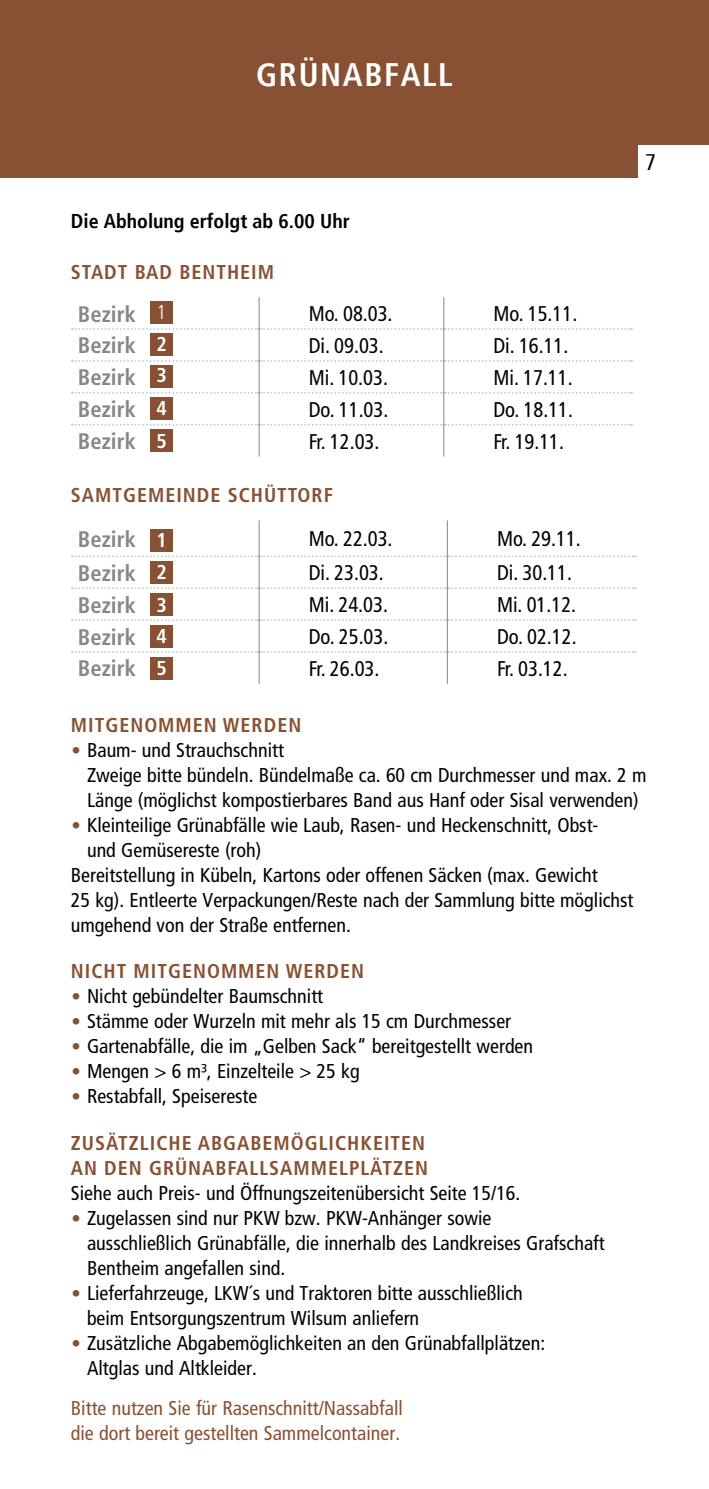
<style>
.page{position:relative;width:709px;height:1489px;background:#fff}
.page>*{position:absolute;margin:0;border:0;box-sizing:border-box;transform-origin:0 0}
.t1{font:700 condensed 32.5px "Frutiger";letter-spacing:.05em;color:#fff}
.t2{font:700 condensed 22.5px "Frutiger LT Std";color:#878786}
.t3{font:condensed 22.5px "Frutiger";color:#000}
.t4{font:condensed 21.25px "Frutiger LT Std";color:#000}
.t5{font:condensed 20px/25px "Frutiger LT Std";color:#000}
.t6{font:700 condensed 20px/25px "Frutiger LT Std";letter-spacing:.05em;color:#885133;text-align:right}
.t7{font:condensed 20px/25px "Frutiger LT Std";color:#885133}
.t8{font:700 condensed 20px "Frutiger";color:#000}
.t9{font:700 condensed 20px "Frutiger LT Std";color:#fff}
.t10{font:300 condensed 20px "Frutiger LT Std";color:#fff}
.s1{font-family:"DIN";font-stretch:normal;color:#885133}
</style>
<div class="page">
<svg style="left:72px;top:328px;width:560px;height:2px"></svg>
<svg style="left:72px;top:360px;width:560px;height:2px"></svg>
<svg style="left:72px;top:392px;width:560px;height:1px"></svg>
<svg style="left:72px;top:424px;width:560px;height:1px"></svg>
<hr style="left:259px;top:297px;width:1px;height:32px;background:#878786">
<hr style="left:443px;top:297px;width:1px;height:32px;background:#878786">
<hr style="left:259px;top:329px;width:1px;height:32px;background:#878786">
<hr style="left:443px;top:329px;width:1px;height:32px;background:#878786">
<hr style="left:259px;top:361px;width:1px;height:32px;background:#878786">
<hr style="left:443px;top:361px;width:1px;height:32px;background:#878786">
<hr style="left:259px;top:393px;width:1px;height:32px;background:#878786">
<hr style="left:443px;top:393px;width:1px;height:32px;background:#878786">
<hr style="left:259px;top:425px;width:1px;height:31px;background:#878786">
<hr style="left:443px;top:425px;width:1px;height:31px;background:#878786">
<svg style="left:72px;top:555px;width:563px;height:2px"></svg>
<svg style="left:72px;top:587px;width:563px;height:2px"></svg>
<svg style="left:72px;top:619px;width:563px;height:2px"></svg>
<svg style="left:72px;top:651px;width:563px;height:2px"></svg>
<hr style="left:259px;top:520px;width:1px;height:36px;background:#878786">
<hr style="left:447px;top:520px;width:1px;height:36px;background:#878786">
<hr style="left:259px;top:556px;width:1px;height:32px;background:#878786">
<hr style="left:447px;top:556px;width:1px;height:32px;background:#878786">
<hr style="left:259px;top:588px;width:1px;height:32px;background:#878786">
<hr style="left:447px;top:588px;width:1px;height:32px;background:#878786">
<hr style="left:259px;top:620px;width:1px;height:32px;background:#878786">
<hr style="left:447px;top:620px;width:1px;height:32px;background:#878786">
<hr style="left:259px;top:652px;width:1px;height:32px;background:#878786">
<hr style="left:447px;top:652px;width:1px;height:32px;background:#878786">
<div style="left:150px;top:301px;width:23px;height:22px;background:#885133"></div>
<div style="left:150px;top:529px;width:23px;height:22px;background:#885133"></div>
<div style="left:150px;top:333px;width:23px;height:22px;background:#885133"></div>
<div style="left:150px;top:561px;width:23px;height:22px;background:#885133"></div>
<div style="left:150px;top:365px;width:23px;height:22px;background:#885133"></div>
<div style="left:150px;top:593px;width:23px;height:22px;background:#885133"></div>
<div style="left:150px;top:397px;width:23px;height:22px;background:#885133"></div>
<div style="left:150px;top:625px;width:23px;height:22px;background:#885133"></div>
<div style="left:150px;top:429px;width:23px;height:22px;background:#885133"></div>
<div style="left:150px;top:657px;width:23px;height:22px;background:#885133"></div>
<div style="left:0;top:0;width:709px;height:177px;background:#885133"></div>
<div style="left:638px;top:145px;width:71px;height:33px;background:#fff"></div>
<h1 class="t1" style="left:256px;top:60px;width:198px">Grünabfall</h1>
<p class="t8" style="left:71px;top:212px;width:280px">Die Abholung erfolgt ab 6.00 Uhr</p>
<p class="t6" style="left:71px;top:259px;width:205px">STADT BAD BENTHEIM</p>
<p class="t2" style="left:78px;top:300px;width:59px">BEZIRK</p>
<p class="t4" style="left:309px;top:301px;width:85px">Mo. 08.03.</p>
<p class="t4" style="left:493px;top:301px;width:85px">Mo. 15.11.</p>
<p class="t2" style="left:78px;top:332px;width:59px">BEZIRK</p>
<p class="t4" style="left:309px;top:333px;width:77px">Di. 09.03.</p>
<p class="t4" style="left:493px;top:333px;width:77px">Di. 16.11.</p>
<p class="t2" style="left:78px;top:364px;width:59px">BEZIRK</p>
<p class="t4" style="left:309px;top:365px;width:81px">Mi. 10.03.</p>
<p class="t4" style="left:493px;top:365px;width:81px">Mi. 17.11.</p>
<p class="t2" style="left:78px;top:396px;width:59px">BEZIRK</p>
<p class="t4" style="left:309px;top:397px;width:81px">Do. 11.03.</p>
<p class="t4" style="left:493px;top:397px;width:81px">Do. 18.11.</p>
<p class="t2" style="left:78px;top:428px;width:59px">BEZIRK</p>
<p class="t4" style="left:309px;top:429px;width:72px">Fr. 12.03.</p>
<p class="t4" style="left:493px;top:429px;width:72px">Fr. 19.11.</p>
<p class="t10" style="left:156px;top:301px;width:11px">1</p>
<p class="t9" style="left:156px;top:332px;width:12px">2</p>
<p class="t9" style="left:156px;top:363px;width:12px">3</p>
<p class="t9" style="left:156px;top:396px;width:12px">4</p>
<p class="t9" style="left:156px;top:428px;width:12px">5</p>
<p class="t6" style="left:71px;top:482px;width:263px">SAMTGEMEINDE SCHÜTTORF</p>
<p class="t2" style="left:78px;top:525px;width:59px">BEZIRK</p>
<p class="t4" style="left:309px;top:526px;width:85px">Mo. 22.03.</p>
<p class="t4" style="left:497px;top:526px;width:85px">Mo. 29.11.</p>
<p class="t2" style="left:78px;top:559px;width:59px">BEZIRK</p>
<p class="t4" style="left:309px;top:560px;width:77px">Di. 23.03.</p>
<p class="t4" style="left:497px;top:560px;width:77px">Di. 30.11.</p>
<p class="t2" style="left:78px;top:591px;width:59px">BEZIRK</p>
<p class="t4" style="left:309px;top:592px;width:81px">Mi. 24.03.</p>
<p class="t4" style="left:497px;top:592px;width:81px">Mi. 01.12.</p>
<p class="t2" style="left:78px;top:623px;width:59px">BEZIRK</p>
<p class="t4" style="left:309px;top:624px;width:81px">Do. 25.03.</p>
<p class="t4" style="left:497px;top:624px;width:81px">Do. 02.12.</p>
<p class="t2" style="left:78px;top:655px;width:59px">BEZIRK</p>
<p class="t4" style="left:309px;top:656px;width:72px">Fr. 26.03.</p>
<p class="t4" style="left:497px;top:656px;width:72px">Fr. 03.12.</p>
<p class="t9" style="left:156px;top:528px;width:12px">1</p>
<p class="t9" style="left:156px;top:560px;width:12px">2</p>
<p class="t9" style="left:156px;top:593px;width:12px">3</p>
<p class="t9" style="left:156px;top:624px;width:12px">4</p>
<p class="t9" style="left:156px;top:656px;width:12px">5</p>
<p class="t3" style="left:645px;top:153px;width:12px">7</p>
<p class="t6" style="left:71px;top:712px;width:232px">MITGENOMMEN WERDEN</p>
<p class="t5" style="left:87px;top:737px;width:561px;text-indent:-16px"><span class="s1">•</span> Baum- und Strauchschnitt<br>Zweige bitte bündeln. Bündelmaße ca. 60 cm Durchmesser und max. 2 m<br>Länge (möglichst kompostierbares Band aus Hanf oder Sisal verwenden)</p>
<p class="t5" style="left:71px;top:812px;width:529px"><span class="s1">•</span> Kleinteilige Grünabfälle wie Laub, Rasen- und Heckenschnitt, Obst-</p>
<p class="t5" style="left:87px;top:837px;width:176px">und Gemüsereste (roh)</p>
<p class="t5" style="left:71px;top:862px;width:528px">Bereitstellung in Kübeln, Kartons oder offenen Säcken (max. Gewicht</p>
<p class="t5" style="left:71px;top:887px;width:564px">25 kg). Entleerte Verpackungen/Reste nach der Sammlung bitte möglichst</p>
<p class="t5" style="left:71px;top:912px;width:281px">umgehend von der Straße entfernen.</p>
<p class="t6" style="left:71px;top:958px;width:295px">NICHT MITGENOMMEN WERDEN</p>
<p class="t5" style="left:71px;top:984px;width:254px"><span class="s1">•</span> Nicht gebündelter Baumschnitt</p>
<p class="t5" style="left:71px;top:1009px;width:442px"><span class="s1">•</span> Stämme oder Wurzeln mit mehr als 15 cm Durchmesser</p>
<p class="t5" style="left:71px;top:1034px;width:464px"><span class="s1">•</span> Gartenabfälle, die im „Gelben Sack“ bereitgestellt werden</p>
<p class="t5" style="left:71px;top:1059px;width:290px"><span class="s1">•</span> Mengen &gt; 6 m³, Einzelteile &gt; 25 kg</p>
<p class="t5" style="left:71px;top:1084px;width:188px"><span class="s1">•</span> Restabfall, Speisereste</p>
<p class="t6" style="left:71px;top:1130px;width:154px">ZUSÄTZLICHE ABGAB</p>
<p class="t6" style="left:71px;top:1130px;width:358px">EMÖGLICHKEITEN<br>AN DEN GRÜNAB FALLSAMMELPLÄTZEN</p>
<p class="t5" style="left:71px;top:1180px;width:451px">Siehe auch Preis- und Öffnungszeitenübersicht Seite 15/16.</p>
<p class="t5" style="left:87px;top:1205px;width:519px;text-indent:-16px"><span class="s1">•</span> Zugelassen sind nur PKW bzw. PKW-Anhänger sowie<br>ausschließlich Grünabfälle, die innerhalb des Landkreises Grafschaft<br>Bentheim angefallen sind.</p>
<p class="t5" style="left:87px;top:1280px;width:437px;text-indent:-16px"><span class="s1">•</span> Lieferfahrzeuge, LKW´s und Traktoren bitte ausschließlich beim Entsorgungszentrum Wilsum anliefern</p>
<p class="t5" style="left:87px;top:1330px;width:460px;text-indent:-16px"><span class="s1">•</span> Zusätzliche Abgabemöglichkeiten an den Grünabfallplätzen:<br>Altglas und Altkleider.</p>
<p class="t7" style="left:71px;top:1395px;width:333px">Bitte nutzen Sie für Rasenschnitt/Nassabfall die dort bereit gestellten Sammelcontainer.</p>
</div>
